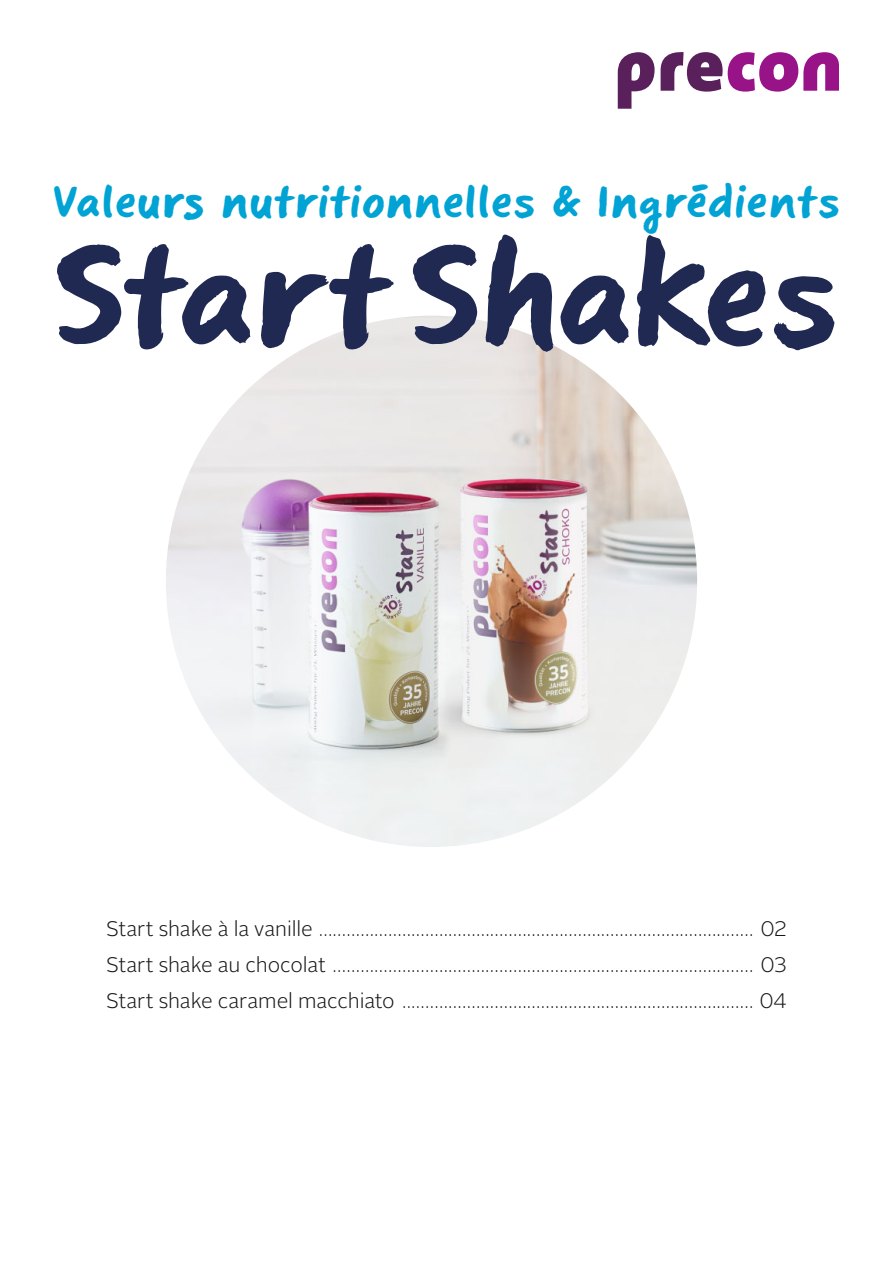
<style>
.page{position:relative;width:893px;height:1263px;background:#fff}
.page>*{position:absolute;margin:0;border:0;box-sizing:border-box;transform-origin:0 0}
.t1{font:130.5px "Precon Sharpie Pro";letter-spacing:-.035em;color:#1f2952}
.t2{font:40.5px "Precon Sharpie Pro";letter-spacing:-.01em;color:#00a3d4}
.t3{font:300 18px/36px "Alright Sans";color:#151616;text-align:justify}
.s1{font-size:21px}
</style>
<div class="page">
<img style="left:166px;top:316px;width:531px;height:531px;border-radius:50%">
<svg style="left:661px;top:52px;width:178px;height:40px"></svg>
<svg style="left:618px;top:52px;width:37px;height:57px"></svg>
<h2 class="t2" style="left:52px;top:183px;width:790px">Valeurs nutritionnelles &amp; Ingrédients</h2>
<h1 class="t1" style="left:52px;top:236px;width:791px">Start Shakes</h1>
<p class="t3" style="left:106px;top:913px;width:682px"><span class="s1">Start shake à la vanille</span> .............................................................................................. <span class="s1">02<br>Start shake au chocolat</span> ........................................................................................... <span class="s1">03<br>Start shake caramel macchiato</span> ............................................................................ <span class="s1">04</span></p>
</div>
